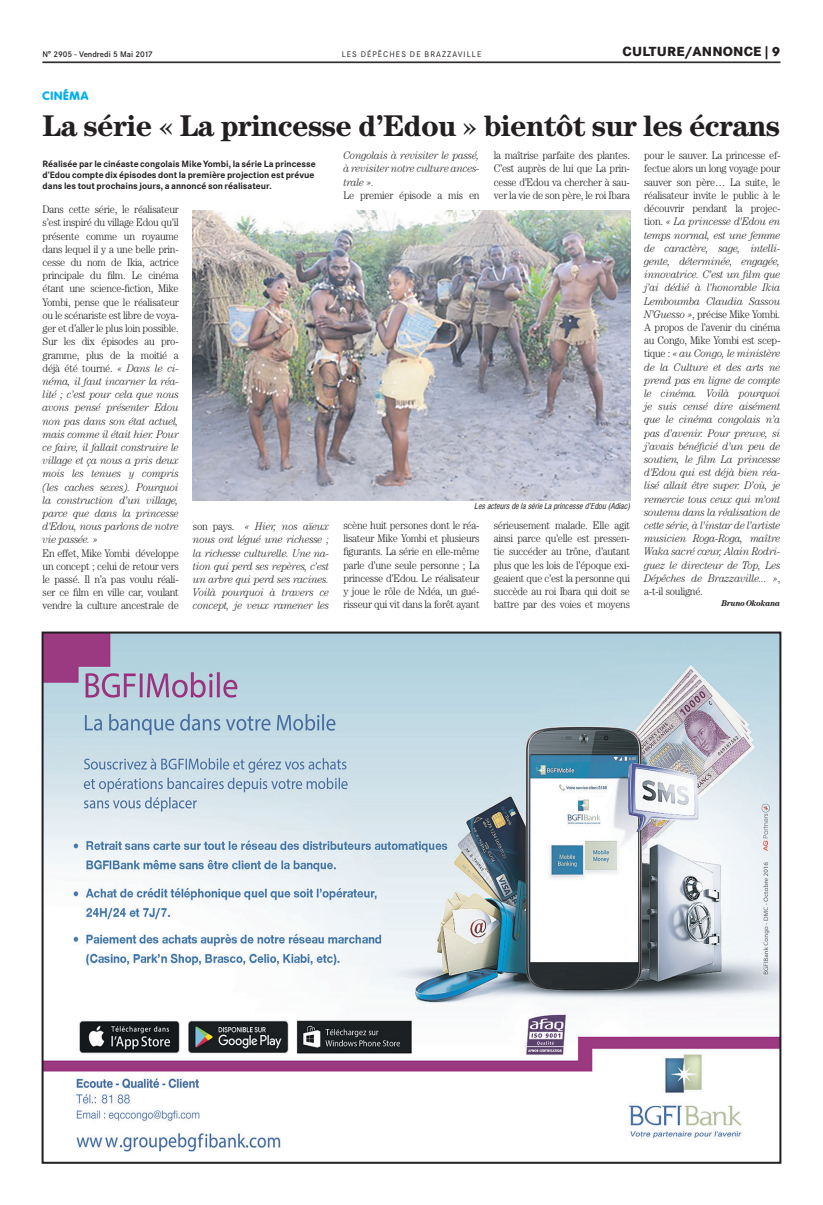
<style>
.page{position:relative;width:823px;height:1205px;background:#fff}
.page>*{position:absolute;margin:0;border:0;box-sizing:border-box;transform-origin:0 0}
.t1{font:700 30px "Century";letter-spacing:-.025em;color:#231f20}
.t2{font:800 13px "Corporate SBQ";letter-spacing:.015em;color:#231f20}
.t3{font:800 12px "Corporate Rounded";letter-spacing:.06em;color:#00aeef}
.t4{font:300 11px/13.2px "Century";letter-spacing:-.025em;color:#231f20;text-align:justify;scale:.93 1}
.t5{font:italic 300 11px/13.2px "Century";letter-spacing:-.025em;color:#231f20;text-align:justify;scale:.93 1}
.t6{font:700 9px/11px "Corporate SBQ";color:#231f20}
.t7{font:italic 700 8.5px "Century";letter-spacing:-.025em;color:#231f20;scale:.93 1}
.t8{font:italic 8px "Corporate Condensed";color:#231f20}
.t9{font:8px "Corporate SBQ";letter-spacing:.135em;color:#231f20}
.t10{font:500 8px "Corporate SBQ";color:#231f20}
.s1{font-style:italic}
.s2{font-style:normal}
</style>
<div class="page">
<hr style="left:43px;top:62px;width:737px;height:1px;background:#231f20">
<img style="left:193px;top:210px;width:436px;height:291px">
<img style="left:45px;top:634px;width:733px;height:518px">
<p class="t10" style="left:43px;top:49px;width:112px">N° 2905 - Vendredi 5 Mai 2017</p>
<p class="t9" style="left:341px;top:49px;width:141px">LES DÉPÊCHES DE BRAZZAVILLE</p>
<p class="t2" style="left:622px;top:43px;width:159px">CULTURE/ANNONCE | 9</p>
<p class="t3" style="left:43px;top:89px;width:47px">CINÉMA</p>
<h1 class="t1" style="left:43px;top:108px;width:738px">La série « La princesse d’Edou » bientôt sur les écrans</h1>
<p class="t6" style="left:43px;top:158px;width:274px">Réalisée par le cinéaste congolais Mike Yombi, la série La princesse d’Edou compte dix épisodes dont la première projection est prévue dans les tout prochains jours, a annoncé son réalisateur.</p>
<p class="t4" style="left:43px;top:203px;width:148px">Dans cette série, le réalisateur s’est inspiré du village Edou qu’il présente comme un royaume dans lequel il y a une belle prin&shy;cesse du nom de Ikia, actrice principale du film. Le cinéma étant une science-fiction, Mike Yombi, pense que le réalisateur ou le scénariste est libre de voya&shy;ger et d’aller le plus loin possible.<br>Sur les dix épisodes au pro&shy;gramme, plus de la moitié a déjà été tourné. <span class="s1">« Dans le ci&shy;néma, il faut incarner la réa&shy;lité ; c’est pour cela que nous avons pensé présenter Edou non pas dans son état actuel, mais comme il était hier. Pour ce faire, il fallait construire le village et ça nous a pris deux mois les tenues y compris (les caches sexes). Pourquoi la construction d’un village, parce que dans la princesse d’Edou, nous parlons de notre vie passée. »</span></p>
<p class="t4" style="left:43px;top:546px;width:148px">En effet, Mike Yombi développe un concept ; celui de retour vers le passé. Il n’a pas voulu réali&shy;ser ce film en ville car, voulant vendre la culture ancestrale de</p>
<p class="t5" style="left:193px;top:520px;width:148px"><span class="s2">son pays.</span> « Hier, nos aïeux nous ont légué une richesse ; la richesse culturelle. Une na&shy;tion qui perd ses repères, c’est un arbre qui perd ses racines.<br>Voilà pourquoi à travers ce concept, je veux ramener les</p>
<p class="t5" style="left:343px;top:149px;width:148px">Congolais à revisiter le passé, à revisiter notre culture ances&shy;trale ».</p>
<p class="t4" style="left:343px;top:188px;width:148px">Le premier épisode a mis en</p>
<p class="t4" style="left:493px;top:149px;width:148px">la maîtrise parfaite des plantes.<br>C’est auprès de lui que La prin&shy;cesse d’Edou va chercher à sau&shy;ver la vie de son père, le roi Ibara</p>
<p class="t8" style="left:474px;top:501px;width:157px">Les acteurs de la série La princesse d’Edou (Adiac)</p>
<p class="t4" style="left:343px;top:518px;width:148px">scène huit persones dont le réa&shy;lisateur Mike Yombi et plusieurs figurants. La série en elle-même parle d’une seule personne ; La princesse d’Edou. Le réalisateur y joue le rôle de Ndéa, un gué&shy;risseur qui vit dans la forêt ayant</p>
<p class="t4" style="left:493px;top:518px;width:148px">sérieusement malade. Elle agit ainsi parce qu’elle est pressen&shy;tie succéder au trône, d’autant plus que les lois de l’époque exi&shy;geaient que c’est la personne qui succède au roi Ibara qui doit se battre par des voies et moyens</p>
<p class="t5" style="left:643px;top:149px;width:148px"><span class="s2">pour le sauver. La princesse ef&shy;fectue alors un long voyage pour sauver son père… La suite, le réalisateur invite le public à le découvrir pendant la projec&shy;tion.</span> « La princesse d’Edou en temps normal, est une femme de caractère, sage, intelli&shy;gente, déterminée, engagée, innovatrice. C’est un film que j’ai dédié à l’honorable Ikia Lemboumba Claudia Sassou N’Guesso »<span class="s2">, précise Mike Yombi.<br>A propos de l’avenir du cinéma au Congo, Mike Yombi est scep&shy;tique :</span> « au Congo, le ministère de la Culture et des arts ne prend pas en ligne de compte le cinéma. Voilà pourquoi je suis censé dire aisément que le cinéma congolais n’a pas d’avenir. Pour preuve, si j’avais bénéficié d’un peu de soutien, le film La princesse d’Edou qui est déjà bien réa&shy;lisé allait être super. D’où, je remercie tous ceux qui m’ont soutenu dans la réalisation de cette série, à l’instar de l’artiste musicien Roga-Roga, maître Waka sacré cœur, Alain Rodri&shy;guez le directeur de Top, Les Dépêches de Brazzaville... »<span class="s2">, a-t-il souligné.</span></p>
<p class="t7" style="left:721px;top:598px;width:65px">Bruno Okokana</p>
</div>
